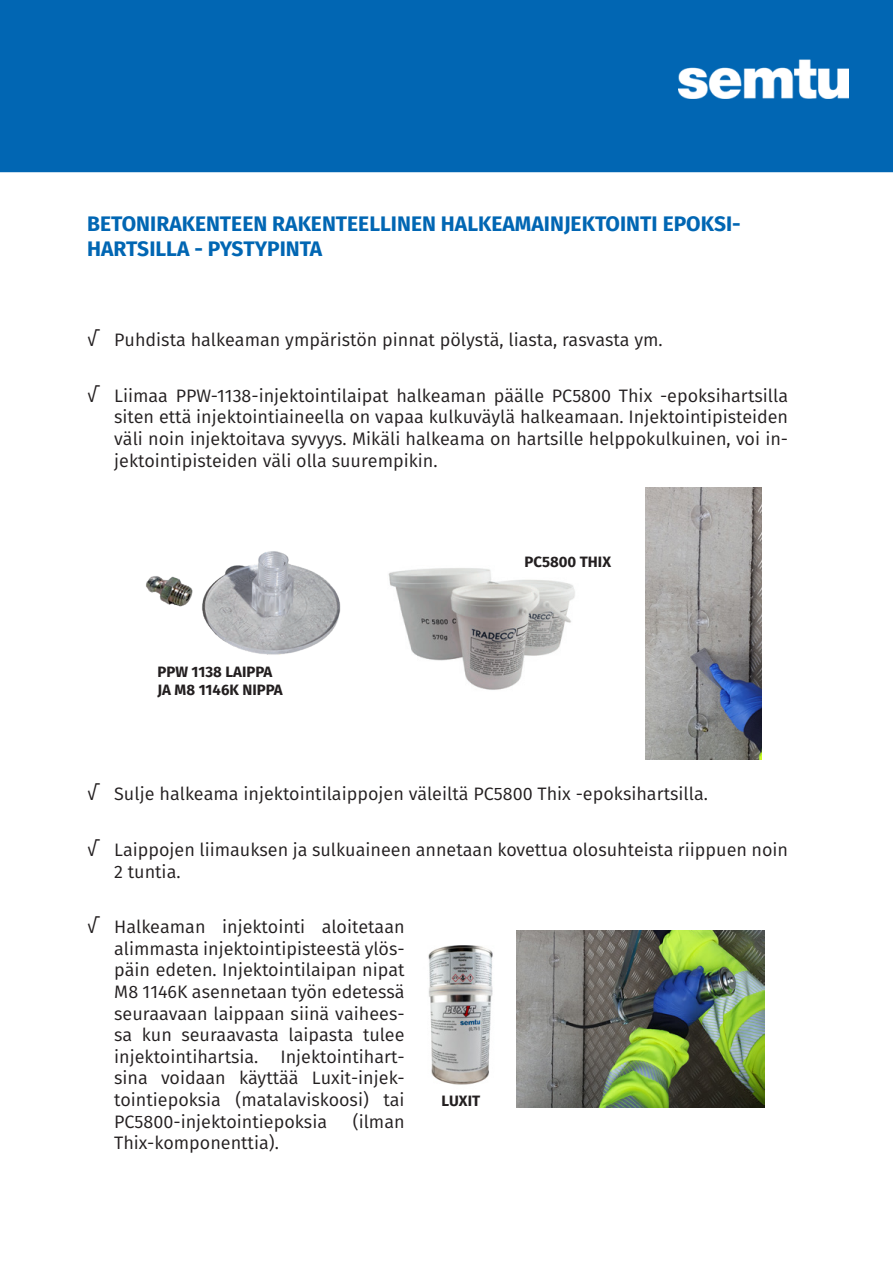
<style>
.page{position:relative;width:893px;height:1263px;background:#fff}
.page>*{position:absolute;margin:0;border:0;box-sizing:border-box;transform-origin:0 0}
.Kappaletyyli_3{font:700 21px/25.2px "Fira Sans";color:#0166b3}
.t1{font:18px/21.6px "Fira Sans";color:#231f20;text-align:justify}
.t2{font:700 15px "Fira Sans";color:#231f20}
.s1{font-size:19.8px}
</style>
<div class="page">
<div style="left:0;top:0;width:893px;height:172px;background:#0166b3"></div>
<div style="left:527px;top:54px;width:64px;height:70px;background:#0166b3"></div>
<img style="left:199px;top:534px;width:144px;height:144px;border-radius:72px">
<img style="left:146px;top:574px;width:61px;height:51px">
<img style="left:388px;top:568px;width:187px;height:122px">
<img style="left:646px;top:488px;width:116px;height:271px">
<img style="left:428px;top:945px;width:65px;height:140px">
<img style="left:516px;top:930px;width:249px;height:177px">
<img style="left:679px;top:60px;width:170px;height:39px">
<p class="Kappaletyyli_3" style="left:87px;top:211px;width:655px">BETONIRAKENTEEN RAKENTEELLINEN HALKEAMAINJEKTOINTI EPOKSI-<br>HARTSILLA - PYSTYPINTA</p>
<p class="t1" style="left:87px;top:329px;width:577px"><span class="s1">√</span> Puhdista halkeaman ympäristön pinnat pölystä, liasta, rasvasta ym.</p>
<p class="t1" style="left:114px;top:385px;width:675px;text-indent:-27px"><span class="s1">√</span> Liimaa PPW-1138-injektointilaipat halkeaman päälle PC5800 Thix -epoksihartsilla siten että injektointiaineella on vapaa kulkuväylä halkeamaan. Injektointipisteiden väli noin injektoitava syvyys. Mikäli halkeama on hartsille helppokulkuinen, voi in&shy;jektointipisteiden väli olla suurempikin.</p>
<p class="t2" style="left:157px;top:662px;width:117px">PPW 1138 LAIPPA</p>
<p class="t2" style="left:157px;top:680px;width:127px">JA M8 1146K NIPPA</p>
<p class="t2" style="left:524px;top:551px;width:88px">PC5800 THIX</p>
<p class="t1" style="left:87px;top:783px;width:622px"><span class="s1">√</span> Sulje halkeama injektointilaippojen väleiltä PC5800 Thix -epoksihartsilla.</p>
<p class="t1" style="left:114px;top:839px;width:675px;text-indent:-27px"><span class="s1">√</span> Laippojen liimauksen ja sulkuaineen annetaan kovettua olosuhteista riippuen noin<br>2 tuntia.</p>
<p class="t1" style="left:114px;top:916px;width:292px;text-indent:-27px"><span class="s1">√</span> Halkeaman injektointi aloitetaan alimmasta injektointipisteestä ylös&shy;päin edeten. Injektointilaipan nipat M8 1146K asennetaan työn edetessä seuraavaan laippaan siinä vaihees&shy;sa kun seuraavasta laipasta tulee injektointihartsia. Injektointihart&shy;sina voidaan käyttää Luxit-injek&shy;tointiepoksia (matalaviskoosi) tai PC5800-injektointiepoksia</p>
<p class="t2" style="left:441px;top:1090px;width:40px">LUXIT</p>
<p class="t1" style="left:353px;top:1110px;width:53px">(ilman</p>
<p class="t1" style="left:114px;top:1132px;width:166px">Thix-komponenttia).</p>
</div>
